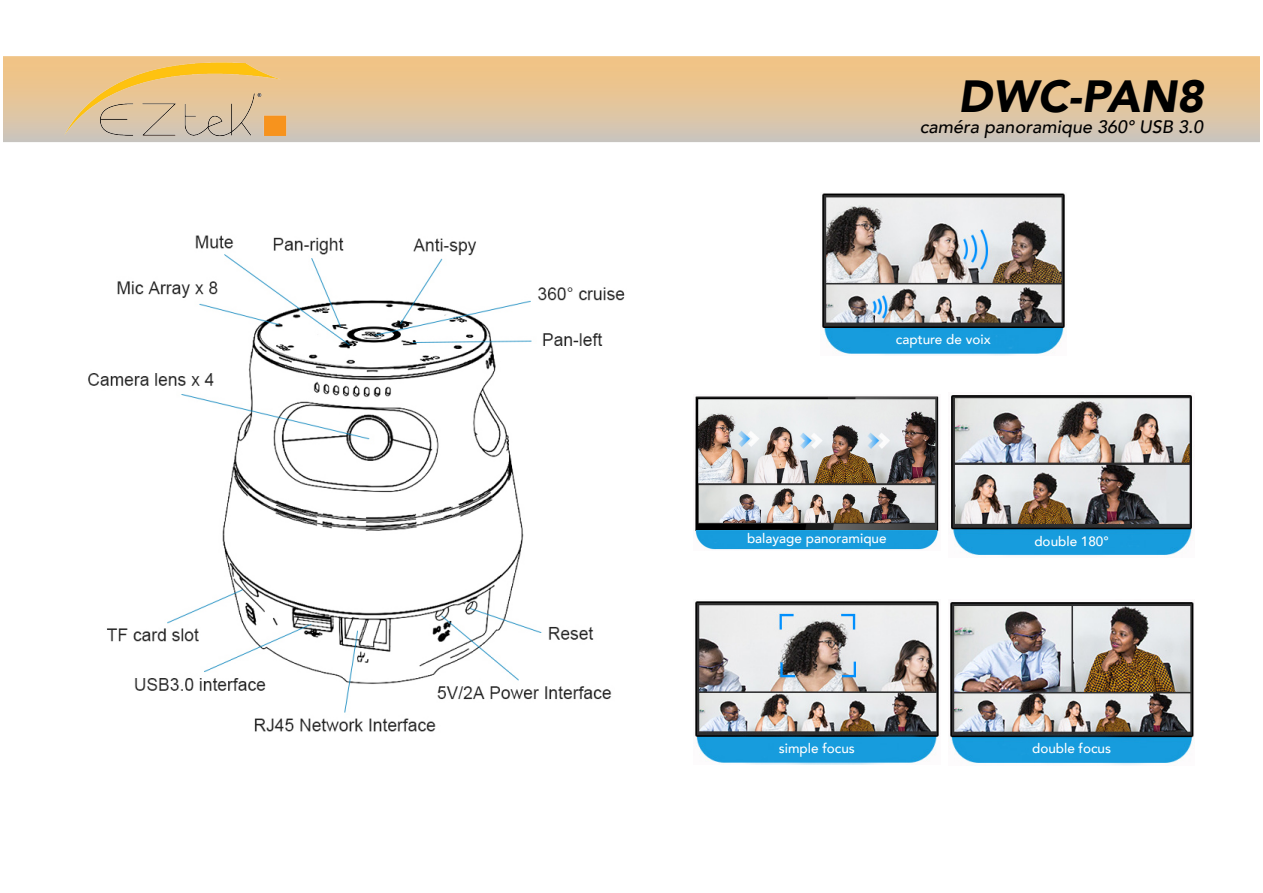
<style>
.page{position:relative;width:1263px;height:893px;background:#fff}
.page>*{position:absolute;margin:0;border:0;box-sizing:border-box;transform-origin:0 0}
.t1{font:italic 900 45px "Avenir";color:#000}
.t2{font:italic 500 18px "Avenir";color:#000}
.t3{font:500 13.5px "Avenir";color:#fff}
</style>
<div class="page">
<div style="left:2px;top:55px;width:1259px;height:89px;background:linear-gradient(to bottom,#f7c37c,#cfc6bb)"></div>
<div style="left:0;top:53px;width:1263px;height:92px;border:3px solid #fff"></div>
<img style="left:63px;top:57px;width:228px;height:88px">
<img style="left:88px;top:235px;width:537px;height:497px">
<img style="left:950px;top:395px;width:243px;height:161px">
<img style="left:820px;top:193px;width:247px;height:162px">
<img style="left:695px;top:601px;width:244px;height:163px">
<img style="left:950px;top:602px;width:244px;height:163px">
<img style="left:695px;top:396px;width:244px;height:154px">
<p class="t1" style="left:958px;top:59px;width:246px">DWC-PAN8</p>
<p class="t2" style="left:920px;top:116px;width:285px">caméra panoramique 360° USB 3.0</p>
<p class="t3" style="left:896px;top:327px;width:96px">capture de voix</p>
<p class="t3" style="left:747px;top:526px;width:141px">balayage panoramique</p>
<p class="t3" style="left:1034px;top:530px;width:76px">double 180°</p>
<p class="t3" style="left:779px;top:737px;width:78px">simple focus</p>
<p class="t3" style="left:1032px;top:737px;width:81px">double focus</p>
</div>
